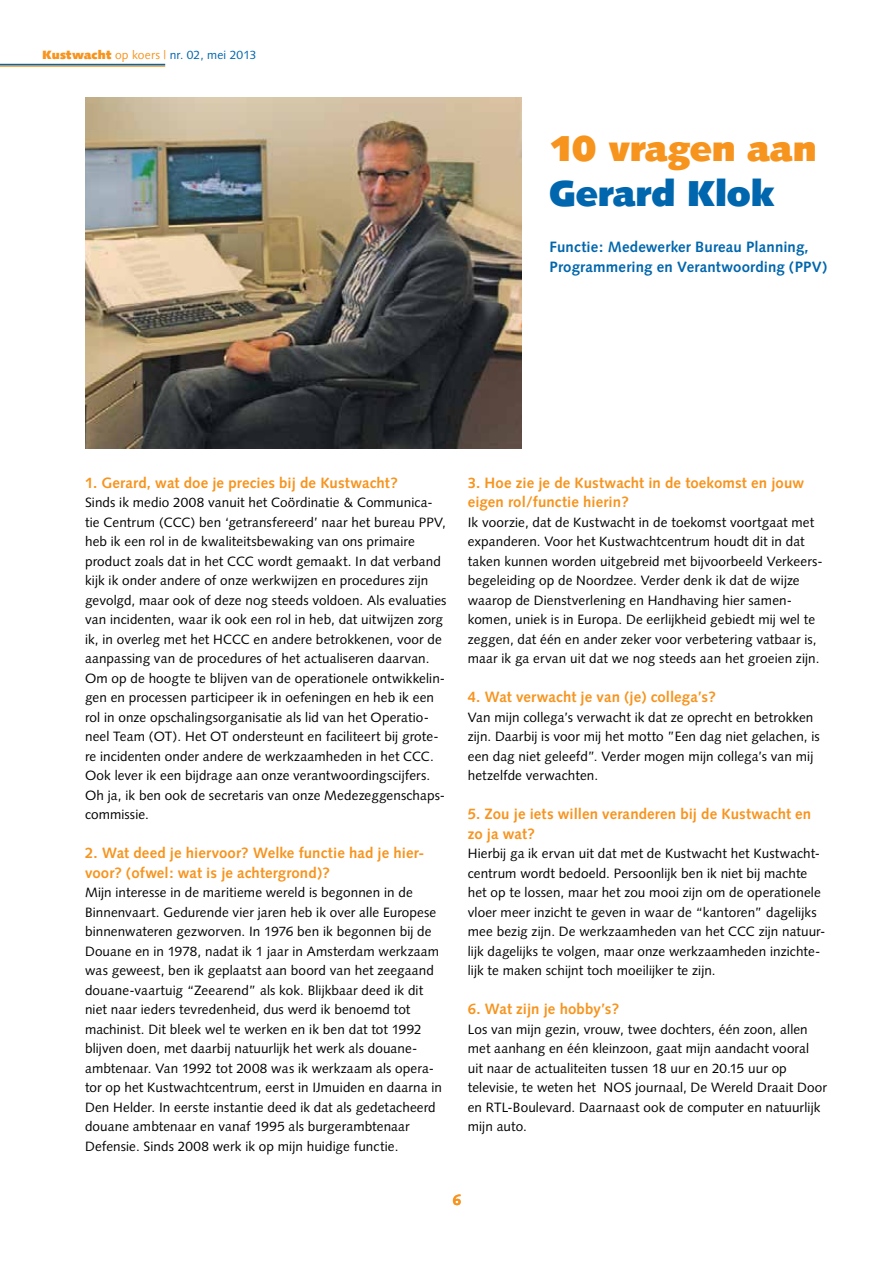
<style>
.page{position:relative;width:893px;height:1263px;background:#fff}
.page>*{position:absolute;margin:0;border:0;box-sizing:border-box;transform-origin:0 0}
.t1{font:900 36px "Syntax";color:#f7941e}
.t2{font:900 36px "Syntax";color:#0066ad}
.t3{font:700 15px/19.5px "Syntax";letter-spacing:.005em;color:#f7941e}
.t4{font:700 15px/19.5px "Syntax";letter-spacing:.01em;color:#0066ad}
.t5{font:13.5px/19.5px "Syntax";letter-spacing:.01em;color:#000}
.t6{font:12px "Syntax";letter-spacing:.015em;color:#0066ad}
.s1{font-weight:900;color:#f7941e}
.s2{color:#f7941e}
</style>
<div class="page">
<img style="left:85px;top:98px;width:437px;height:350px">
<hr style="left:0;top:65px;width:165px;height:2px;background:#f7941e">
<hr style="left:0;top:64px;width:165px;height:1px;background:#0066ad">
<p class="t6" style="left:43px;top:47px;width:215px"><span class="s1">Kustwacht</span> <span class="s2">op koers |</span> nr. 02, mei 2013</p>
<h1 class="t1" style="left:550px;top:127px;width:269px">10 vragen aan</h1>
<h1 class="t2" style="left:550px;top:172px;width:227px">Gerard Klok</h1>
<p class="t4" style="left:550px;top:237px;width:279px">Functie: Medewerker Bureau Planning,<br>Programmering en Verantwoording (PPV)</p>
<p class="t3" style="left:85px;top:473px;width:314px">1. Gerard, wat doe je precies bij de Kustwacht?</p>
<p class="t5" style="left:85px;top:493px;width:363px">Sinds ik medio 2008 vanuit het Coördinatie &amp; Communica&shy;tie Centrum (CCC) ben ‘getransfereerd’ naar het bureau PPV, heb ik een rol in de kwaliteitsbewaking van ons primaire product zoals dat in het CCC wordt gemaakt. In dat verband kijk ik onder andere of onze werkwijzen en procedures zijn gevolgd, maar ook of deze nog steeds voldoen. Als evaluaties van incidenten, waar ik ook een rol in heb, dat uitwijzen zorg ik, in overleg met het HCCC en andere betrokkenen, voor de aanpassing van de procedures of het actualiseren daarvan.<br>Om op de hoogte te blijven van de operationele ontwikkelin&shy;gen en processen participeer ik in oefeningen en heb ik een rol in onze opschalingsorganisatie als lid van het Operatio&shy;neel Team (OT). Het OT ondersteunt en faciliteert bij grote&shy;re incidenten onder andere de werkzaamheden in het CCC.<br>Ook lever ik een bijdrage aan onze verantwoordingscijfers.<br>Oh ja, ik ben ook de secretaris van onze Medezeggenschaps&shy;commissie.</p>
<p class="t3" style="left:85px;top:843px;width:341px">2. Wat deed je hiervoor? Welke functie had je hier&shy;voor? (ofwel: wat is je achtergrond)?</p>
<p class="t5" style="left:85px;top:883px;width:358px">Mijn interesse in de maritieme wereld is begonnen in de Binnenvaart. Gedurende vier jaren heb ik over alle Europese binnenwateren gezworven. In 1976 ben ik begonnen bij de Douane en in 1978, nadat ik 1 jaar in Amsterdam werkzaam was geweest, ben ik geplaatst aan boord van het zeegaand douane-vaartuig “Zeearend” als kok. Blijkbaar deed ik dit niet naar ieders tevredenheid, dus werd ik benoemd tot machinist. Dit bleek wel te werken en ik ben dat tot 1992 blijven doen, met daarbij natuurlijk het werk als douane&shy;ambtenaar. Van 1992 tot 2008 was ik werkzaam als opera&shy;tor op het Kustwachtcentrum, eerst in IJmuiden en daarna in Den Helder. In eerste instantie deed ik dat als gedetacheerd douane ambtenaar en vanaf 1995 als burgerambtenaar Defensie. Sinds 2008 werk ik op mijn huidige functie.</p>
<p class="t3" style="left:468px;top:473px;width:338px">3. Hoe zie je de Kustwacht in de toekomst en jouw eigen rol/functie hierin?</p>
<p class="t5" style="left:468px;top:512px;width:356px">Ik voorzie, dat de Kustwacht in de toekomst voortgaat met expanderen. Voor het Kustwachtcentrum houdt dit in dat taken kunnen worden uitgebreid met bijvoorbeeld Verkeers&shy;begeleiding op de Noordzee. Verder denk ik dat de wijze waarop de Dienstverlening en Handhaving hier samen&shy;komen, uniek is in Europa. De eerlijkheid gebiedt mij wel te zeggen, dat één en ander zeker voor verbetering vatbaar is, maar ik ga ervan uit dat we nog steeds aan het groeien zijn.</p>
<p class="t3" style="left:468px;top:687px;width:250px">4. Wat verwacht je van (je) collega’s?</p>
<p class="t5" style="left:468px;top:707px;width:353px">Van mijn collega’s verwacht ik dat ze oprecht en betrokken zijn. Daarbij is voor mij het motto ”Een dag niet gelachen, is een dag niet geleefd”. Verder mogen mijn collega’s van mij hetzelfde verwachten.</p>
<p class="t3" style="left:468px;top:804px;width:345px">5. Zou je iets willen veranderen bij de Kustwacht en zo ja wat?</p>
<p class="t5" style="left:468px;top:844px;width:359px">Hierbij ga ik ervan uit dat met de Kustwacht het Kustwacht&shy;centrum wordt bedoeld. Persoonlijk ben ik niet bij machte het op te lossen, maar het zou mooi zijn om de operationele vloer meer inzicht te geven in waar de “kantoren” dagelijks mee bezig zijn. De werkzaamheden van het CCC zijn natuur&shy;lijk dagelijks te volgen, maar onze werkzaamheden inzichte&shy;lijk te maken schijnt toch moeilijker te zijn.</p>
<p class="t3" style="left:468px;top:999px;width:153px">6. Wat zijn je hobby’s?</p>
<p class="t5" style="left:468px;top:1019px;width:361px">Los van mijn gezin, vrouw, twee dochters, één zoon, allen met aanhang en één kleinzoon, gaat mijn aandacht vooral uit naar de actualiteiten tussen 18 uur en 20.15 uur op televisie, te weten het NOS journaal, De Wereld Draait Door en RTL-Boulevard. Daarnaast ook de computer en natuurlijk mijn auto.</p>
<p class="t3" style="left:453px;top:1190px;width:10px">6</p>
</div>
